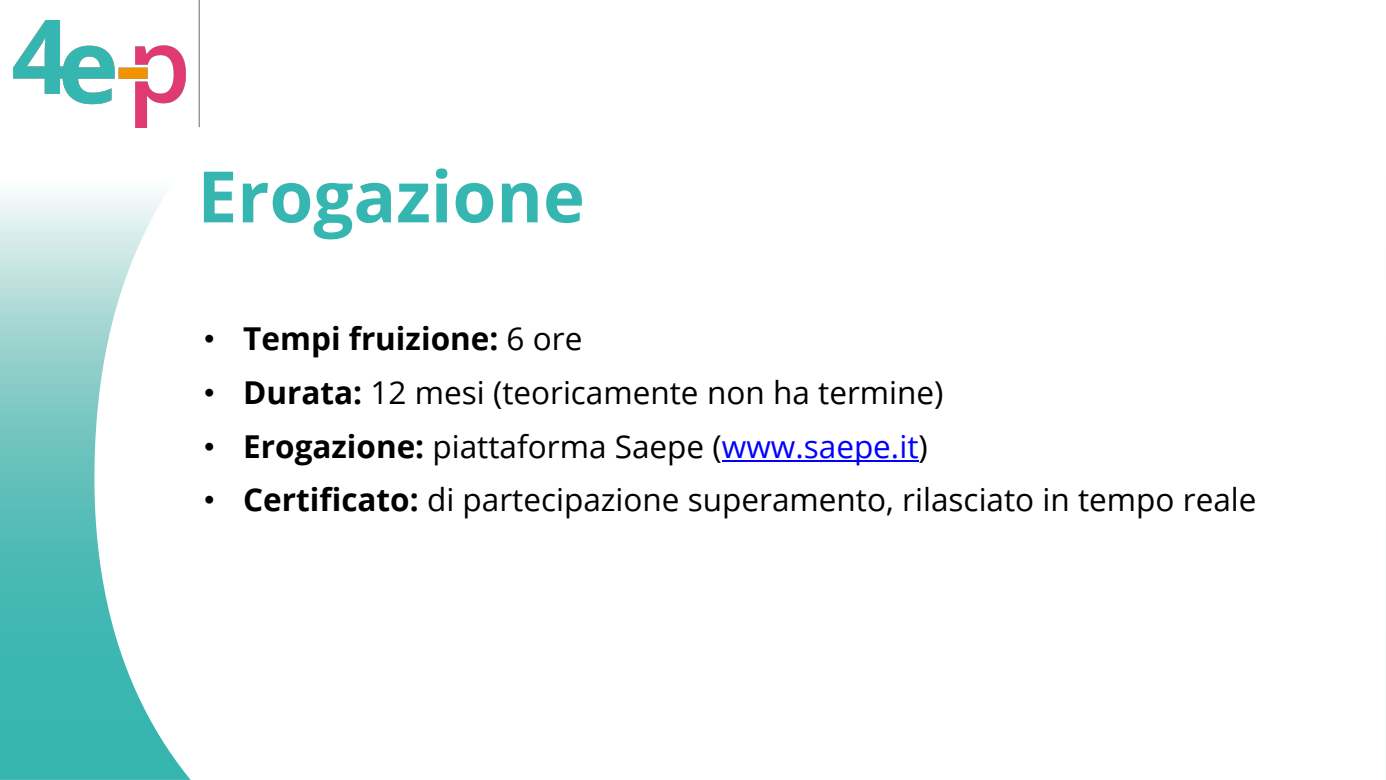
<style>
.page{position:relative;width:1386px;height:780px;background:#fff}
.page>*{position:absolute;margin:0;border:0;box-sizing:border-box;transform-origin:0 0}
.t1{font:700 70.88px "Open Sans";color:#36b6b0}
.t2{font:31.5px "Open Sans";color:#000}
.t3{font:700 31.5px "Open Sans";color:#000}
.s1{font-family:"Arial";font-weight:400}
.s2{font-weight:400}
.s3{font-family:"Arial"}
.s4{font-weight:700}
.s5{color:#00f}
</style>
<div class="page">
<img style="left:13px;top:20px;width:172px;height:108px">
<img style="left:0;top:194px;width:94px;height:585px">
<svg style="left:94px;top:194px;width:825px;height:585px"></svg>
<hr style="left:199px;top:0;width:1px;height:127px;background:#726961">
<hr style="left:721px;top:460px;width:197px;height:1px;background:#00f">
<p class="t1" style="left:197px;top:146px;width:389px">Erogazione</p>
<p class="t3" style="left:204px;top:316px;width:380px"><span class="s1">•</span> Tempi fruizione: <span class="s2">6 ore</span></p>
<p class="t2" style="left:204px;top:371px;width:741px"><span class="s3">•</span> <span class="s4">Durata:</span> 12 mesi (teoricamente non ha termine)</p>
<p class="t2" style="left:204px;top:424px;width:725px"><span class="s3">•</span> <span class="s4">Erogazione:</span> piattaforma Saepe (<span class="s5">www.saepe.it</span>)</p>
<p class="t2" style="left:204px;top:478px;width:1054px"><span class="s3">•</span> <span class="s4">Certificato:</span> di partecipazione superamento, rilasciato in tempo reale</p>
</div>
